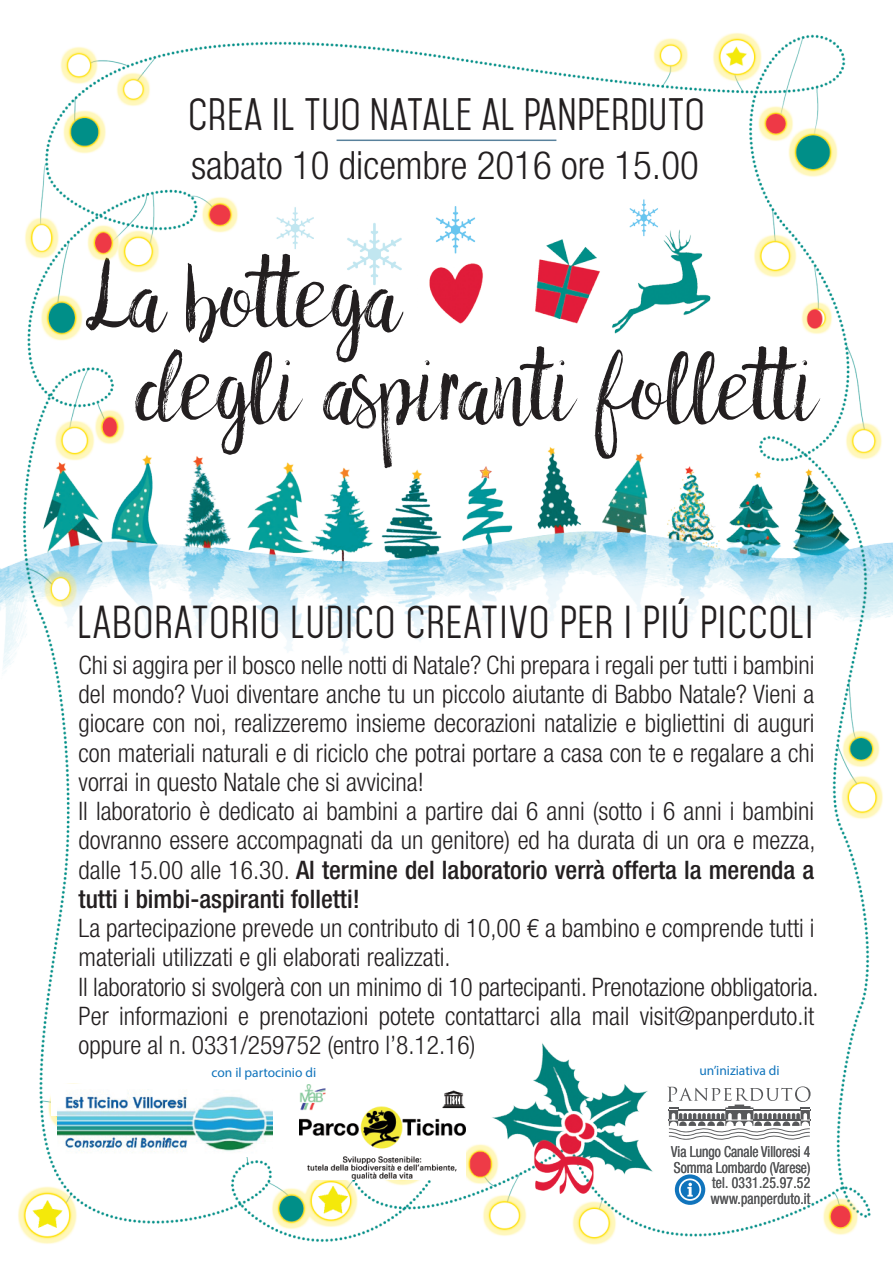
<style>
.page{position:relative;width:893px;height:1263px;background:#fff}
.page>*{position:absolute;margin:0;border:0;box-sizing:border-box;transform-origin:0 0}
.t1{font:94.8px "Malina";color:#231f20}
.t2{font:39.6px "Mohave";letter-spacing:.04em;color:#231f20}
.t3{font:300 condensed 39px "Helvetica Neue LT Std";color:#231f20}
.t4{font:39px "Mohave";letter-spacing:.025em;color:#231f20}
.t5{font:300 condensed 25.5px/29.2px "Helvetica Neue LT Std";color:#231f20}
.t6{font:condensed 15.3px/15.5px "Helvetica Neue LT Std";color:#57585a;text-align:right;scale:.9 1}
.t7{font:13.5px "Myriad Pro";color:#1074bc}
.s1{font-weight:500}
</style>
<div class="page">
<img style="left:0;top:33px;width:893px;height:1212px">
<hr style="left:337px;top:140px;width:219px;height:1px;background:#58819c">
<img style="left:299px;top:1085px;width:167px;height:94px">
<div style="left:109px;top:1158px;width:41px;height:38px;background:#fff"></div>
<div style="left:51px;top:1084px;width:58px;height:32px;background:#fff"></div>
<img style="left:57px;top:1089px;width:216px;height:67px">
<h3 class="t4" style="left:189px;top:91px;width:517px">CREA IL TUO NATALE AL PANPERDUTO</h3>
<h3 class="t3" style="left:191px;top:143px;width:509px">sabato 10 dicembre 2016 ore 15.00</h3>
<h1 class="t1" style="left:86px;top:239px;width:316px">La bottega</h1>
<h1 class="t1" style="left:135px;top:331px;width:685px">degli aspiranti folletti</h1>
<h2 class="t2" style="left:78px;top:598px;width:737px">LABORATORIO LUDICO CREATIVO PER I PIÚ PICCOLI</h2>
<p class="t5" style="left:79px;top:650px;width:738px">Chi si aggira per il bosco nelle notti di Natale? Chi prepara i regali per tutti i bambini del mondo? Vuoi diventare anche tu un piccolo aiutante di Babbo Natale? Vieni a giocare con noi, realizzeremo insieme decorazioni natalizie e bigliettini di auguri con materiali naturali e di riciclo che potrai portare a casa con te e regalare a chi vorrai in questo Natale che si avvicina!<br>Il laboratorio è dedicato ai bambini a partire dai 6 anni (sotto i 6 anni i bambini dovranno essere accompagnati da un genitore) ed ha durata di un ora e mezza, dalle 15.00 alle 16.30. <span class="s1">Al termine del laboratorio verrà offerta la merenda a tutti i bimbi-aspiranti folletti!</span></p>
<p class="t5" style="left:79px;top:913px;width:741px">La partecipazione prevede un contributo di 10,00 € a bambino e comprende tutti i materiali utilizzati e gli elaborati realizzati.<br>Il laboratorio si svolgerà con un minimo di 10 partecipanti. Prenotazione obbligatoria.<br>Per informazioni e prenotazioni potete contattarci alla mail visit@panperduto.it oppure al n. 0331/259752 (entro l’8.12.16)</p>
<p class="t7" style="left:212px;top:1064px;width:106px">con il partocinio di</p>
<p class="t7" style="left:699px;top:1062px;width:82px">un’iniziativa di</p>
<p class="t6" style="left:671px;top:1144px;width:156px">Via Lungo Canale Villoresi 4<br>Somma Lombardo (Varese) tel. 0331.25.97.52 www.panperduto.it</p>
</div>
